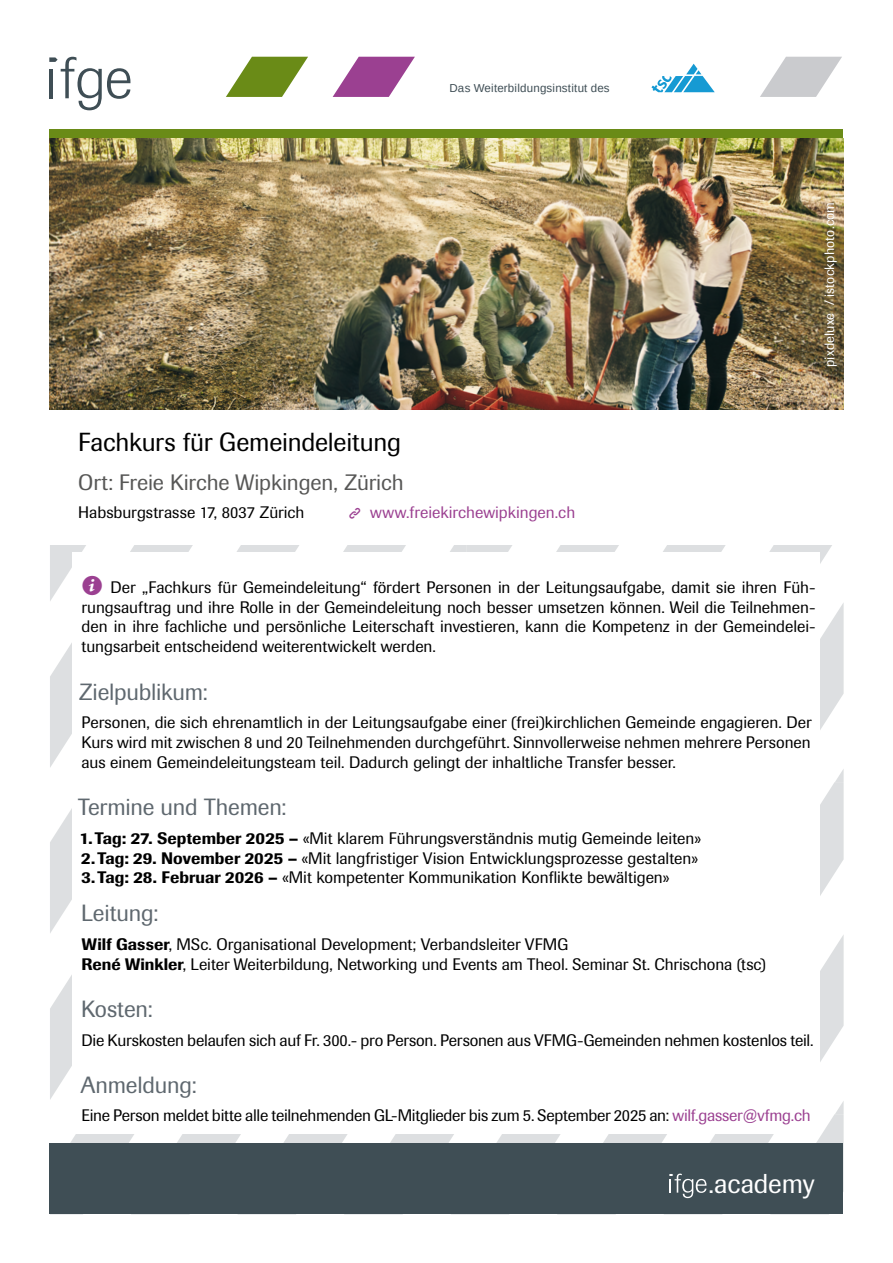
<style>
.page{position:relative;width:893px;height:1263px;background:#fff}
.page>*{position:absolute;margin:0;border:0;box-sizing:border-box;transform-origin:0 0}
.t1{font:42px "Entypo";color:#9b4091}
.t2{font:27px "Imago BQ";letter-spacing:-.01em;color:#fff}
.t3{font:25.8px "Imago BQ";letter-spacing:-.01em;color:#000}
.t4{font:23.25px "Imago BQ";letter-spacing:-.01em;color:#5f686f}
.t5{font:22.05px "Imago BQ";letter-spacing:-.005em;color:#575756}
.t6{font:16.5px/19.8px "Imago BQ";letter-spacing:-.005em;color:#000;text-align:justify}
.t7{font:16.5px "Imago BQ";color:#9b4091}
.t8{font:13.5px "Imago BQ";letter-spacing:.01em;color:#fff}
.t9{font:11.55px "Liberation Sans";letter-spacing:.015em;color:#3f4e55}
.s1{font-family:"Entypo";font-size:27px}
.s2{font-weight:500}
.s3{color:#9b4091}
</style>
<div class="page">
<svg style="left:49px;top:57px;width:81px;height:53px"></svg>
<svg style="left:226px;top:57px;width:82px;height:40px"></svg>
<svg style="left:333px;top:57px;width:82px;height:40px"></svg>
<svg style="left:760px;top:57px;width:82px;height:40px"></svg>
<svg style="left:50px;top:545px;width:794px;height:669px"></svg>
<svg style="left:652px;top:64px;width:63px;height:28px"></svg>
<div style="left:72px;top:553px;width:748px;height:112px;background:#fff"></div>
<div style="left:72px;top:651px;width:748px;height:34px;background:#fff"></div>
<div style="left:72px;top:674px;width:748px;height:40px;background:#fff"></div>
<div style="left:72px;top:707px;width:748px;height:73px;background:#fff"></div>
<div style="left:72px;top:767px;width:748px;height:33px;background:#fff"></div>
<div style="left:72px;top:789px;width:748px;height:41px;background:#fff"></div>
<div style="left:72px;top:823px;width:748px;height:73px;background:#fff"></div>
<div style="left:72px;top:895px;width:748px;height:41px;background:#fff"></div>
<div style="left:72px;top:929px;width:748px;height:33px;background:#fff"></div>
<div style="left:72px;top:949px;width:748px;height:33px;background:#fff"></div>
<div style="left:72px;top:968px;width:748px;height:34px;background:#fff"></div>
<div style="left:72px;top:991px;width:748px;height:40px;background:#fff"></div>
<div style="left:72px;top:1024px;width:748px;height:34px;background:#fff"></div>
<div style="left:72px;top:1044px;width:748px;height:34px;background:#fff"></div>
<div style="left:72px;top:1067px;width:748px;height:40px;background:#fff"></div>
<div style="left:72px;top:1100px;width:748px;height:34px;background:#fff"></div>
<div style="left:50px;top:129px;width:793px;height:10px;background:#6a8b17"></div>
<img style="left:50px;top:139px;width:793px;height:270px">
<p class="t9" style="left:449px;top:81px;width:162px">Das Weiterbildungsinstitut des</p>
<p class="t8" style="left:821px;top:367px;width:167px;rotate:-90deg">pixdeluxe / istockphoto.com</p>
<h3 class="t3" style="left:78px;top:427px;width:324px">Fachkurs für Gemeindeleitung</h3>
<h3 class="t5" style="left:78px;top:469px;width:327px">Ort: Freie Kirche Wipkingen, Zürich</h3>
<p class="t6" style="left:78px;top:503px;width:228px">Habsburgstrasse 17, 8037 Zürich</p>
<p class="t7" style="left:348px;top:503px;width:228px"><span class="s1">&gt;</span> www.freiekirchewipkingen.ch</p>
<h1 class="t1" style="left:81px;top:557px;width:25px">`</h1>
<p class="t6" style="left:82px;top:577px;width:736px;text-indent:29px">Der „Fachkurs für Gemeindeleitung“ fördert Personen in der Leitungsaufgabe, damit sie ihren Füh&shy;rungsauftrag und ihre Rolle in der Gemeindeleitung noch besser umsetzen können. Weil die Teilnehmen&shy;den in ihre fachliche und persönliche Leiterschaft investieren, kann die Kompetenz in der Gemeindelei&shy;tungsarbeit entscheidend weiterentwickelt werden.</p>
<h3 class="t4" style="left:79px;top:678px;width:130px">Zielpublikum:</h3>
<p class="t6" style="left:81px;top:712px;width:732px">Personen, die sich ehrenamtlich in der Leitungsaufgabe einer (frei)kirchlichen Gemeinde engagieren. Der Kurs wird mit zwischen 8 und 20 Teilnehmenden durchgeführt. Sinnvollerweise nehmen mehrere Personen aus einem Gemeindeleitungsteam teil. Dadurch gelingt der inhaltliche Transfer besser.</p>
<h3 class="t4" style="left:78px;top:794px;width:210px">Termine und Themen:</h3>
<p class="t6" style="left:80px;top:828px;width:623px;text-align:left"><span class="s2">1.Tag: 27. September 2025 –</span> «Mit klarem Führungsverständnis mutig Gemeinde leiten»<br><span class="s2">2.Tag: 29. November 2025 –</span> «Mit langfristiger Vision Entwicklungsprozesse gestalten»<br><span class="s2">3.Tag: 28. Februar 2026 –</span> «Mit kompetenter Kommunikation Konflikte bewältigen»</p>
<h3 class="t4" style="left:81px;top:900px;width:79px">Leitung:</h3>
<p class="t6" style="left:82px;top:934px;width:686px"><span class="s2">Wilf Gasser</span>, MSc. Organisational Development; Verbandsleiter VFMG<br><span class="s2">René Winkler</span>, Leiter Weiterbildung, Networking und Events am Theol. Seminar St. Chrischona (tsc)</p>
<h3 class="t4" style="left:81px;top:995px;width:73px">Kosten:</h3>
<p class="t6" style="left:81px;top:1030px;width:734px">Die Kurskosten belaufen sich auf Fr. 300.- pro Person. Personen aus VFMG-Gemeinden nehmen kostenlos teil.</p>
<h3 class="t4" style="left:80px;top:1071px;width:118px">Anmeldung:</h3>
<p class="t6" style="left:81px;top:1106px;width:731px">Eine Person meldet bitte alle teilnehmenden GL-Mitglieder bis zum 5. September 2025 an: <span class="s3">wilf.gasser@vfmg.ch</span></p>
<h2 class="t2" style="left:708px;top:1168px;width:108px">.academy</h2>
</div>
